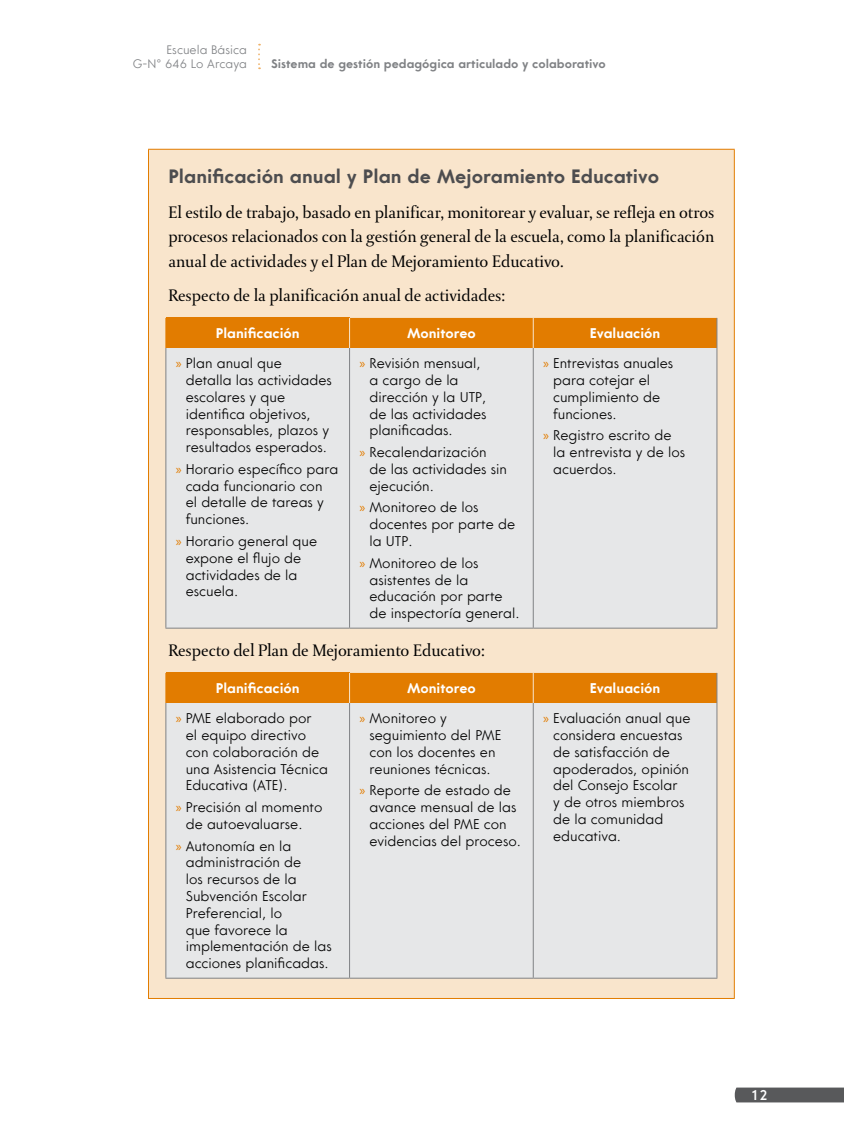
<style>
.page{position:relative;width:844px;height:1141px;background:#fff}
.page>*{position:absolute;margin:0;border:0;box-sizing:border-box;transform-origin:0 0}
.t1{font:700 19.25px "Core Sans G";color:#4d4d4f}
.t2{font:17.5px/24.5px "DTL Paradox ST";letter-spacing:-.005em;color:#000;text-align:justify}
.t3{font:300 14px/16.8px "Core Sans G";color:#000}
.t4{font:700 14px "Core Sans G";color:#fff}
.t5{font:500 14px "Core Sans G";color:#fff}
.t6{font:700 12.25px "Core Sans G";color:#808285}
.t7{font:300 12.25px/14.7px "Core Sans G";color:#808285;text-align:right}
.s1{font-family:"Myriad Pro";font-weight:400;color:#e27c00}
</style>
<div class="page">
<div style="left:734px;top:1088px;width:109px;height:14px;background:#58595b"></div>
<svg style="left:258px;top:44px;width:2px;height:25px"></svg>
<div style="left:148px;top:149px;width:586px;height:849px;background:#f9e5cc"></div>
<hr style="left:148px;top:149px;width:586px;height:1px;background:#e27c00">
<hr style="left:148px;top:150px;width:1px;height:848px;background:#e27c00">
<hr style="left:733px;top:150px;width:1px;height:848px;background:#e27c00">
<hr style="left:148px;top:998px;width:586px;height:1px;background:#e27c00">
<div style="left:166px;top:318px;width:183px;height:30px;background:#e27c00"></div>
<div style="left:350px;top:318px;width:366px;height:30px;background:#e27c00"></div>
<div style="left:166px;top:348px;width:550px;height:280px;background:#e6e7e8"></div>
<hr style="left:165px;top:348px;width:1px;height:280px;background:#808285">
<hr style="left:349px;top:348px;width:1px;height:280px;background:#808285">
<hr style="left:532px;top:348px;width:1px;height:280px;background:#808285">
<hr style="left:716px;top:348px;width:1px;height:280px;background:#808285">
<hr style="left:165px;top:628px;width:184px;height:1px;background:#808285">
<hr style="left:349px;top:628px;width:184px;height:1px;background:#808285">
<hr style="left:533px;top:628px;width:184px;height:1px;background:#808285">
<hr style="left:165px;top:318px;width:1px;height:30px;background:#e27c00">
<hr style="left:716px;top:318px;width:1px;height:30px;background:#808285">
<hr style="left:532px;top:318px;width:1px;height:30px;background:#f9e5cc">
<div style="left:166px;top:673px;width:183px;height:30px;background:#e27c00"></div>
<div style="left:350px;top:673px;width:366px;height:30px;background:#e27c00"></div>
<div style="left:166px;top:703px;width:550px;height:275px;background:#e6e7e8"></div>
<hr style="left:165px;top:703px;width:1px;height:275px;background:#808285">
<hr style="left:349px;top:703px;width:1px;height:275px;background:#808285">
<hr style="left:532px;top:703px;width:1px;height:275px;background:#808285">
<hr style="left:716px;top:703px;width:1px;height:275px;background:#808285">
<hr style="left:165px;top:978px;width:184px;height:1px;background:#808285">
<hr style="left:349px;top:978px;width:184px;height:1px;background:#808285">
<hr style="left:533px;top:978px;width:184px;height:1px;background:#808285">
<hr style="left:165px;top:673px;width:1px;height:30px;background:#e27c00">
<hr style="left:716px;top:673px;width:1px;height:30px;background:#808285">
<hr style="left:532px;top:673px;width:1px;height:30px;background:#f9e5cc">
<p class="t7" style="left:133px;top:42px;width:116px">Escuela Básica<br>G-N° 646 Lo Arcaya</p>
<p class="t6" style="left:271px;top:57px;width:336px">Sistema de gestión pedagógica articulado y colaborativo</p>
<h1 class="t1" style="left:168px;top:165px;width:492px">Planificación anual y Plan de Mejoramiento Educativo</h1>
<p class="t2" style="left:168px;top:200px;width:547px">El estilo de trabajo, basado en planificar, monitorear y evaluar, se refleja en otros procesos relacionados con la gestión general de la escuela, como la planificación anual de actividades y el Plan de Mejoramiento Educativo.</p>
<p class="t2" style="left:168px;top:283px;width:338px">Respecto de la planificación anual de actividades:</p>
<p class="t4" style="left:216px;top:325px;width:86px">Planificación</p>
<p class="t4" style="left:407px;top:325px;width:70px">Monitoreo</p>
<p class="t4" style="left:589px;top:325px;width:72px">Evaluación</p>
<p class="t3" style="left:186px;top:355px;width:148px;text-indent:-10px"><span class="s1">»</span> Plan anual que<br>detalla las actividades escolares y que identifica objetivos, responsables, plazos y resultados esperados.</p>
<p class="t3" style="left:186px;top:461px;width:154px;text-indent:-10px"><span class="s1">»</span> Horario específico para cada funcionario con<br>el detalle de tareas y funciones.</p>
<p class="t3" style="left:186px;top:533px;width:133px;text-indent:-10px"><span class="s1">»</span> Horario general que expone el flujo de actividades de la escuela.</p>
<p class="t3" style="left:553px;top:355px;width:121px;text-indent:-10px"><span class="s1">»</span> Entrevistas anuales para cotejar el cumplimiento de funciones.</p>
<p class="t3" style="left:553px;top:427px;width:134px;text-indent:-10px"><span class="s1">»</span> Registro escrito de la entrevista y de los acuerdos.</p>
<p class="t3" style="left:369px;top:355px;width:119px;text-indent:-10px"><span class="s1">»</span> Revisión mensual, a cargo de la dirección y la UTP, de las actividades planificadas.</p>
<p class="t3" style="left:369px;top:444px;width:139px;text-indent:-10px"><span class="s1">»</span> Recalendarización de las actividades sin ejecución.</p>
<p class="t3" style="left:369px;top:499px;width:147px;text-indent:-10px"><span class="s1">»</span> Monitoreo de los docentes por parte de la UTP.</p>
<p class="t3" style="left:369px;top:555px;width:152px;text-indent:-10px"><span class="s1">»</span> Monitoreo de los asistentes de la educación por parte de inspectoría general.</p>
<p class="t2" style="left:168px;top:638px;width:318px">Respecto del Plan de Mejoramiento Educativo:</p>
<p class="t4" style="left:216px;top:680px;width:86px">Planificación</p>
<p class="t4" style="left:407px;top:680px;width:70px">Monitoreo</p>
<p class="t4" style="left:589px;top:680px;width:72px">Evaluación</p>
<p class="t3" style="left:186px;top:710px;width:144px;text-indent:-10px"><span class="s1">»</span> PME elaborado por<br>el equipo directivo con colaboración de una Asistencia Técnica<br>Educativa (ATE).</p>
<p class="t3" style="left:186px;top:799px;width:138px;text-indent:-10px"><span class="s1">»</span> Precisión al momento de autoevaluarse.</p>
<p class="t3" style="left:186px;top:838px;width:147px;text-indent:-10px"><span class="s1">»</span> Autonomía en la administración de<br>los recursos de la<br>Subvención Escolar<br>Preferencial, lo<br>que favorece la implementación de las acciones planificadas.</p>
<p class="t3" style="left:553px;top:710px;width:139px;text-indent:-10px"><span class="s1">»</span> Evaluación anual que considera encuestas de satisfacción de apoderados, opinión del Consejo Escolar<br>y de otros miembros de la comunidad educativa.</p>
<p class="t3" style="left:369px;top:710px;width:133px;text-indent:-10px"><span class="s1">»</span> Monitoreo y seguimiento del PME con los docentes en reuniones técnicas.</p>
<p class="t3" style="left:369px;top:782px;width:153px;text-indent:-10px"><span class="s1">»</span> Reporte de estado de avance mensual de las acciones del PME con evidencias del proceso.</p>
<p class="t5" style="left:750px;top:1087px;width:19px">12</p>
</div>
